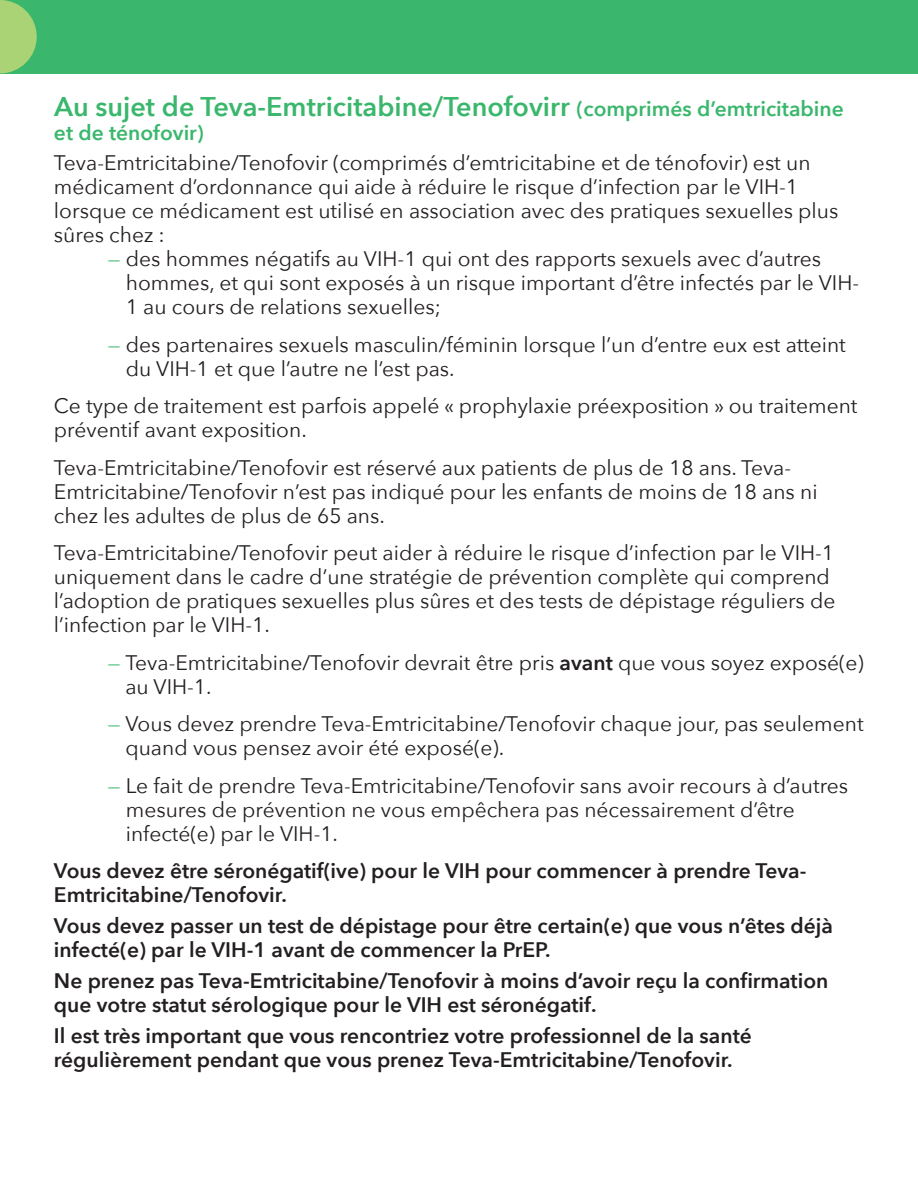
<style>
.page{position:relative;width:918px;height:1188px;background:#fff}
.page>*{position:absolute;margin:0;border:0;box-sizing:border-box;transform-origin:0 0}
.t1{font:600 27px "Avenir Next";color:#3ab76c}
.t2{font:21px/24px "Avenir Next";color:#231f20}
.t3{font:600 21px/24px "Avenir Next";color:#231f20}
.t4{font:600 21px "Avenir Next";color:#3ab76c}
.s1{font-size:21px}
.s2{color:#3ab76c}
.s3{font-weight:600}
</style>
<div class="page">
<div style="left:0;top:0;width:918px;height:73px;background:#3ab76c"></div>
<svg style="left:0;top:0;width:37px;height:73px"></svg>
<p class="t1" style="left:54px;top:83px;width:791px">Au sujet de Teva-Emtricitabine/Tenofovirr <span class="s1">(comprimés d’emtricitabine</span></p>
<p class="t4" style="left:54px;top:114px;width:151px">et de ténofovir)</p>
<p class="t2" style="left:54px;top:150px;width:786px">Teva-Emtricitabine/Tenofovir (comprimés d’emtricitabine et de ténofovir) est un médicament d’ordonnance qui aide à réduire le risque d’infection par le VIH-1 lorsque ce médicament est utilisé en association avec des pratiques sexuelles plus sûres chez :</p>
<p class="t2" style="left:126px;top:246px;width:735px;text-indent:-18px"><span class="s2">—</span> des hommes négatifs au VIH-1 qui ont des rapports sexuels avec d’autres hommes, et qui sont exposés à un risque important d’être infectés par le VIH-<br>1 au cours de relations sexuelles;</p>
<p class="t2" style="left:126px;top:332px;width:722px;text-indent:-18px"><span class="s2">—</span> des partenaires sexuels masculin/féminin lorsque l’un d’entre eux est atteint du VIH-1 et que l’autre ne l’est pas.</p>
<p class="t2" style="left:54px;top:393px;width:805px">Ce type de traitement est parfois appelé « prophylaxie préexposition » ou traitement préventif avant exposition.</p>
<p class="t2" style="left:54px;top:455px;width:765px">Teva-Emtricitabine/Tenofovir est réservé aux patients de plus de 18 ans. Teva-<br>Emtricitabine/Tenofovir n’est pas indiqué pour les enfants de moins de 18 ans ni chez les adultes de plus de 65 ans.</p>
<p class="t2" style="left:54px;top:540px;width:783px">Teva-Emtricitabine/Tenofovir peut aider à réduire le risque d’infection par le VIH-1 uniquement dans le cadre d’une stratégie de prévention complète qui comprend l’adoption de pratiques sexuelles plus sûres et des tests de dépistage réguliers de l’infection par le VIH-1.</p>
<p class="t2" style="left:125px;top:650px;width:740px;text-indent:-17px"><span class="s2">—</span> Teva-Emtricitabine/Tenofovir devrait être pris <span class="s3">avant</span> que vous soyez exposé(e) au VIH-1.</p>
<p class="t2" style="left:125px;top:711px;width:740px;text-indent:-17px"><span class="s2">—</span> Vous devez prendre Teva-Emtricitabine/Tenofovir chaque jour, pas seulement quand vous pensez avoir été exposé(e).</p>
<p class="t2" style="left:126px;top:773px;width:724px;text-indent:-18px"><span class="s2">—</span> Le fait de prendre Teva-Emtricitabine/Tenofovir sans avoir recours à d’autres mesures de prévention ne vous empêchera pas nécessairement d’être infecté(e) par le VIH-1.</p>
<p class="t3" style="left:54px;top:859px;width:754px">Vous devez être séronégatif(ive) pour le VIH pour commencer à prendre Teva-<br>Emtricitabine/Tenofovir.</p>
<p class="t3" style="left:54px;top:913px;width:781px">Vous devez passer un test de dépistage pour être certain(e) que vous n’êtes déjà infecté(e) par le VIH-1 avant de commencer la PrEP.</p>
<p class="t3" style="left:54px;top:968px;width:776px">Ne prenez pas Teva-Emtricitabine/Tenofovir à moins d’avoir reçu la confirmation que votre statut sérologique pour le VIH est séronégatif.</p>
<p class="t3" style="left:54px;top:1023px;width:699px">Il est très important que vous rencontriez votre professionnel de la santé régulièrement pendant que vous prenez Teva-Emtricitabine/Tenofovir.</p>
</div>
